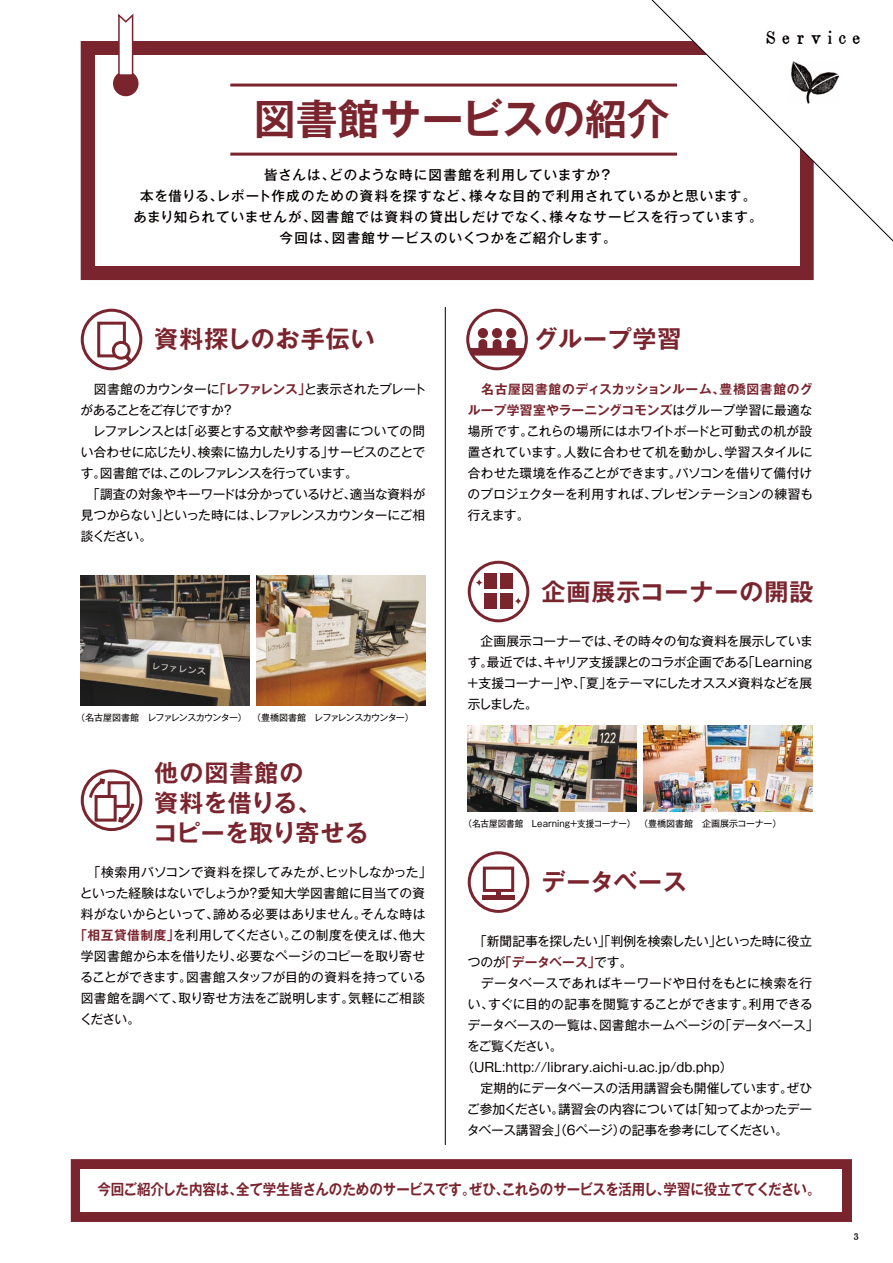
<style>
.page{position:relative;width:893px;height:1263px;background:#fff}
.page>*{position:absolute;margin:0;border:0;box-sizing:border-box;transform-origin:0 0}
.t1{font:700 42px "Gothic MB101 Pro De";color:#7a242e}
.t2{font:700 24px "Gothic MB101 Pro De";letter-spacing:.04em;color:#7a242e}
.t3{font:700 24px/30px "Gothic MB101 Pro De";letter-spacing:.005em;color:#7a242e}
.t4{font:20.25px "Orwell";letter-spacing:.325em;color:#060101}
.t5{font:700 15px "Gothic MB101 Pro De";letter-spacing:-.015em;color:#7a242e;scale:.9 1}
.t6{font:500 13.5px/21px "Gothic MB101 Pro";letter-spacing:.07em;color:#060101;text-align:center}
.t7{font:12.75px/21px "Gothic MB101 Pro";letter-spacing:-.015em;color:#060101;text-align:justify}
.t8{font:12.75px/21px "Gothic MB101 Pro";letter-spacing:-.035em;color:#060101}
.t9{font:700 12.75px/21px "Gothic MB101 Pro De";letter-spacing:.02em;color:#7a242e}
.t10{font:12.75px "Gothic MB101 Pro";letter-spacing:.005em;color:#060101}
.t11{font:12.75px "Gothic MB101 Pro";letter-spacing:.025em;color:#060101}
.t12{font:12.75px "Gothic MB101 Pro";letter-spacing:.015em;color:#060101}
.t13{font:12.75px "Gothic MB101 Pro";letter-spacing:-.08em;color:#060101}
.t14{font:10.5px "Orwell";color:#060101}
.t15{font:9px "Gothic MB101 Pro";color:#060101;scale:.95 1}
.t16{font:9px "Gothic MB101 Pro";letter-spacing:-.075em;color:#060101}
.s1{font-family:"Gothic MB101 Pro De";font-weight:700;color:#7a242e}
.s2{font-family:"Gothic MB101 Pro";font-weight:400;color:#060101}
</style>
<div class="page">
<div style="left:82px;top:43px;width:730px;height:236px;background:#7a242e"></div>
<div style="left:81px;top:41px;width:733px;height:239px;border:3px solid #7a242e"></div>
<div style="left:95px;top:55px;width:704px;height:211px;background:#fff"></div>
<svg style="left:639px;top:0;width:254px;height:255px"></svg>
<img style="left:788px;top:62px;width:51px;height:42px">
<hr style="left:230px;top:153px;width:447px;height:3px;background:#7a242e">
<hr style="left:230px;top:84px;width:447px;height:3px;background:#7a242e">
<div style="left:81px;top:309px;width:61px;height:61px;border:3px solid #7a242e;border-radius:50%"></div>
<div style="left:97px;top:322px;width:29px;height:35px;border:3px solid #7a242e"></div>
<svg style="left:108px;top:337px;width:27px;height:29px"></svg>
<div style="left:81px;top:769px;width:61px;height:62px;border:3px solid #7a242e;border-radius:50%"></div>
<img style="left:257px;top:576px;width:168px;height:130px">
<img style="left:81px;top:576px;width:168px;height:130px">
<img style="left:644px;top:725px;width:168px;height:87px">
<img style="left:468px;top:725px;width:168px;height:87px">
<div style="left:108px;top:781px;width:22px;height:27px;border:3px solid #7a242e"></div>
<div style="left:96px;top:796px;width:19px;height:24px;background:#fff"></div>
<div style="left:95px;top:795px;width:22px;height:27px;border:3px solid #7a242e"></div>
<svg style="left:87px;top:776px;width:20px;height:25px"></svg>
<svg style="left:116px;top:800px;width:20px;height:25px"></svg>
<div style="left:72px;top:1160px;width:778px;height:60px;background:#7a242e"></div>
<div style="left:71px;top:1159px;width:781px;height:63px;border:3px solid #7a242e"></div>
<div style="left:81px;top:1169px;width:761px;height:43px;background:#fff"></div>
<hr style="left:445px;top:307px;width:1px;height:838px;background:#060101">
<div style="left:466px;top:309px;width:62px;height:61px;border:3px solid #7a242e;border-radius:50%"></div>
<svg style="left:469px;top:348px;width:56px;height:8px"></svg>
<div style="left:478px;top:328px;width:10px;height:10px;background:#7a242e;border-radius:50%"></div>
<div style="left:478px;top:339px;width:9px;height:13px;background:#7a242e;border-radius:4px"></div>
<div style="left:492px;top:328px;width:10px;height:10px;background:#7a242e;border-radius:50%"></div>
<div style="left:493px;top:339px;width:8px;height:13px;background:#7a242e;border-radius:4px"></div>
<div style="left:506px;top:328px;width:10px;height:10px;background:#7a242e;border-radius:50%"></div>
<div style="left:507px;top:339px;width:9px;height:13px;background:#7a242e;border-radius:4px"></div>
<div style="left:468px;top:561px;width:61px;height:61px;border:3px solid #7a242e;border-radius:50%"></div>
<div style="left:484px;top:574px;width:12px;height:15px;background:#7a242e"></div>
<div style="left:501px;top:574px;width:12px;height:15px;background:#7a242e"></div>
<div style="left:484px;top:594px;width:12px;height:15px;background:#7a242e"></div>
<div style="left:501px;top:594px;width:12px;height:15px;background:#7a242e"></div>
<svg style="left:476px;top:579px;width:7px;height:7px"></svg>
<svg style="left:515px;top:597px;width:7px;height:8px"></svg>
<div style="left:468px;top:851px;width:61px;height:62px;border:3px solid #7a242e;border-radius:50%"></div>
<div style="left:483px;top:867px;width:31px;height:25px;border:3px solid #7a242e"></div>
<svg style="left:496px;top:890px;width:5px;height:5px"></svg>
<div style="left:483px;top:895px;width:32px;height:5px;background:#7a242e"></div>
<div style="left:113px;top:71px;width:26px;height:25px;background:#7a242e;border-radius:50%"></div>
<svg style="left:117px;top:13px;width:17px;height:62px"></svg>
<h3 class="t4" style="left:766px;top:25px;width:96px">Service</h3>
<h1 class="t1" style="left:254px;top:84px;width:417px">図書館サービスの紹介</h1>
<p class="t6" style="left:133px;top:163px;width:631px">皆さんは、どのような時に図書館を利用していますか？　<br>本を借りる、レポート作成のための資料を探すなど、様々な目的で利用されているかと思います。あまり知られていませんが、図書館では資料の貸出しだけでなく、様々なサービスを行っています。今回は、図書館サービスのいくつかをご紹介します。</p>
<h2 class="t2" style="left:155px;top:319px;width:222px">資料探しのお手伝い</h2>
<h2 class="t2" style="left:534px;top:319px;width:149px">グループ学習</h2>
<p class="t8" style="left:81px;top:377px;width:347px">　図書館のカウンターに<span class="s1">「レファレンス」</span>と表示されたプレートがあることをご存じですか？<br>　レファレンスとは「必要とする文献や参考図書についての問い合わせに応じたり、検索に協力したりする」サービスのことです。図書館では、このレファレンスを行っています。<br>　「調査の対象やキーワードは分かっているけど、適当な資料が見つからない」といった時には、レファレンスカウンターにご相談ください。</p>
<p class="t16" style="left:76px;top:710px;width:339px">（名古屋図書館　レファレンスカウンター）（豊橋図書館 レファレンスカウンター）</p>
<h2 class="t3" style="left:153px;top:754px;width:217px">他の図書館の<br>資料を借りる、<br>コピーを取り寄せる</h2>
<p class="t7" style="left:81px;top:860px;width:352px">　「検索用パソコンで資料を探してみたが、ヒットしなかった」</p>
<p class="t10" style="left:80px;top:883px;width:347px">といった経験はないでしょうか？愛知大学図書館に目当ての資</p>
<p class="t10" style="left:81px;top:904px;width:346px">料がないからといって、諦める必要はありません。そんな時は</p>
<p class="t7" style="left:74px;top:923px;width:352px"><span class="s1">「相互貸借制度」</span>を利用してください。この制度を使えば、他大</p>
<p class="t7" style="left:81px;top:944px;width:346px">学図書館から本を借りたり、必要なページのコピーを取り寄せ</p>
<p class="t7" style="left:80px;top:965px;width:347px">ることができます。図書館スタッフが目的の資料を持っている</p>
<p class="t11" style="left:81px;top:988px;width:346px">図書館を調べて、取り寄せ方法をご説明します。気軽にご相談</p>
<p class="t7" style="left:80px;top:1007px;width:62px">ください。</p>
<p class="t9" style="left:468px;top:377px;width:346px">　名古屋図書館のディスカッションルーム、豊橋図書館のグループ学習室やラーニングコモンズ<span class="s2">はグループ学習に最適な</span></p>
<p class="t7" style="left:468px;top:419px;width:347px">場所です。これらの場所にはホワイトボードと可動式の机が設置されています。人数に合わせて机を動かし、学習スタイルに合わせた環境を作ることができます。パソコンを借りて備付けのプロジェクターを利用すれば、プレゼンテーションの練習も行えます。</p>
<h2 class="t2" style="left:541px;top:571px;width:273px">企画展示コーナーの開設</h2>
<p class="t7" style="left:467px;top:629px;width:348px">　企画展示コーナーでは、その時々の旬な資料を展示しています。最近では、キャリア支援課とのコラボ企画である「Learning＋支援コーナー」や、「夏」をテーマにしたオススメ資料などを展示しました。</p>
<p class="t15" style="left:463px;top:816px;width:336px">（名古屋図書館　Learning＋支援コーナー）（豊橋図書館　企画展示コーナー）</p>
<h2 class="t2" style="left:541px;top:862px;width:147px">データベース</h2>
<p class="t8" style="left:468px;top:928px;width:346px">　「新聞記事を探したい」「判例を検索したい」といった時に役立</p>
<p class="t9" style="left:468px;top:950px;width:166px"><span class="s2">つのが</span>「データベース」<span class="s2">です。</span></p>
<p class="t12" style="left:468px;top:972px;width:346px">　データベースであればキーワードや日付をもとに検索を行</p>
<p class="t7" style="left:468px;top:991px;width:347px">い、すぐに目的の記事を閲覧することができます。利用できる</p>
<p class="t7" style="left:468px;top:1012px;width:352px">データベースの一覧は、図書館ホームページの「データベース」</p>
<p class="t13" style="left:467px;top:1035px;width:97px">をご覧ください。</p>
<p class="t7" style="left:461px;top:1054px;width:273px">（URL:http://library.aichi-u.ac.jp/db.php）</p>
<p class="t7" style="left:468px;top:1075px;width:346px">　定期的にデータベースの活用講習会も開催しています。ぜひ</p>
<p class="t7" style="left:467px;top:1096px;width:347px">ご参加ください。講習会の内容については「知ってよかったデー</p>
<p class="t8" style="left:467px;top:1117px;width:323px">タベース講習会」（6ページ）の記事を参考にしてください。</p>
<p class="t5" style="left:84px;top:1177px;width:820px">　今回ご紹介した内容は、全て学生皆さんのためのサービスです。ぜひ、これらのサービスを活用し、学習に役立ててください。</p>
<p class="t14" style="left:854px;top:1229px;width:6px">3</p>
</div>
